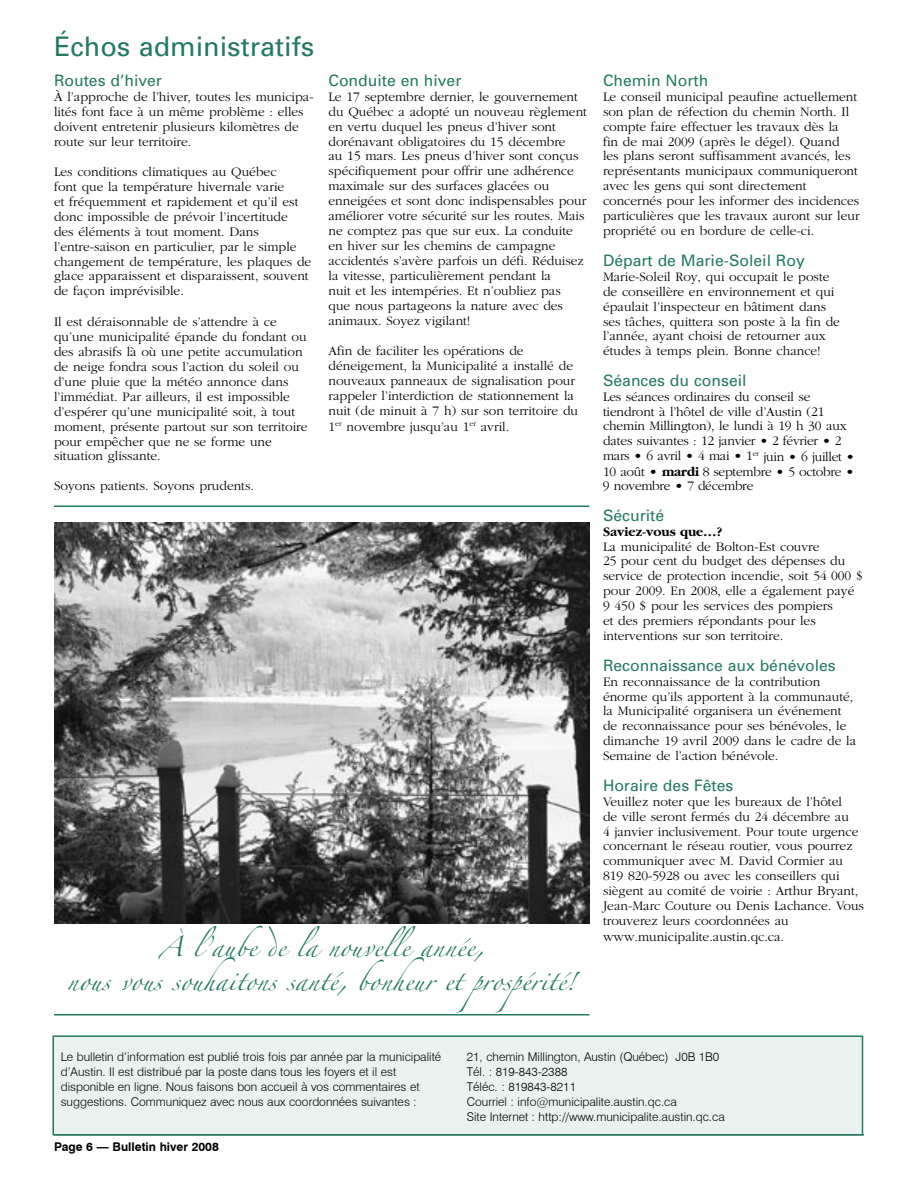
<style>
.page{position:relative;width:918px;height:1188px;background:#fff}
.page>*{position:absolute;margin:0;border:0;box-sizing:border-box;transform-origin:0 0}
.t1{font:27px "Univers";color:#247963}
.t2{font:18px/34.5px "Zapfino";color:#247963;text-align:center}
.t3{font:15.75px "Univers";color:#247963}
.t4{font:300 13.5px/15px "Garamond";color:#000}
.t5{font:700 13.5px "Garamond";color:#000}
.t6{font:300 12px/15px "Swiss 721 BT";color:#000}
.t7{font:700 12px "Swiss 721 BT";color:#000}
.s1{font-weight:700}
</style>
<div class="page">
<hr style="left:54px;top:1134px;width:810px;height:2px;background:#247963">
<div style="left:53px;top:1036px;width:809px;height:99px;background:#e9f2ef"></div>
<div style="left:52px;top:1035px;width:811px;height:101px;border:2px solid #247963"></div>
<img style="left:54px;top:522px;width:536px;height:402px">
<hr style="left:54px;top:506px;width:536px;height:1px;background:#247963">
<hr style="left:54px;top:1014px;width:536px;height:2px;background:#247963">
<h1 class="t1" style="left:54px;top:29px;width:262px">Échos administratifs</h1>
<p class="t3" style="left:54px;top:70px;width:110px">Routes d’hiver</p>
<p class="t4" style="left:54px;top:89px;width:261px">À l’approche de l’hiver, toutes les municipa&shy;lités font face à un même problème : elles doivent entretenir plusieurs kilomètres de route sur leur territoire.</p>
<p class="t4" style="left:54px;top:164px;width:259px">Les conditions climatiques au Québec<br>font que la température hivernale varie<br>et fréquemment et rapidement et qu’il est donc impossible de prévoir l’incertitude<br>des éléments à tout moment. Dans l’entre-saison en particulier, par le simple changement de température, les plaques de glace apparaissent et disparaissent, souvent de façon imprévisible.</p>
<p class="t4" style="left:54px;top:314px;width:255px">Il est déraisonnable de s’attendre à ce qu’une municipalité épande du fondant ou des abrasifs là où une petite accumulation de neige fondra sous l’action du soleil ou d’une pluie que la météo annonce dans l’immédiat. Par ailleurs, il est impossible d’espérer qu’une municipalité soit, à tout moment, présente partout sur son territoire pour empêcher que ne se forme une situation glissante.</p>
<p class="t4" style="left:54px;top:479px;width:202px">Soyons patients. Soyons prudents.</p>
<p class="t3" style="left:328px;top:70px;width:135px">Conduite en hiver</p>
<p class="t4" style="left:328px;top:89px;width:260px">Le 17 septembre dernier, le gouvernement du Québec a adopté un nouveau règlement en vertu duquel les pneus d’hiver sont dorénavant obligatoires du 15 décembre<br>au 15 mars. Les pneus d’hiver sont conçus spécifiquement pour offrir une adhérence maximale sur des surfaces glacées ou enneigées et sont donc indispensables pour améliorer votre sécurité sur les routes. Mais ne comptez pas que sur eux. La conduite en hiver sur les chemins de campagne accidentés s’avère parfois un défi. Réduisez la vitesse, particulièrement pendant la<br>nuit et les intempéries. Et n’oubliez pas<br>que nous partageons la nature avec des animaux. Soyez vigilant!</p>
<p class="t4" style="left:328px;top:344px;width:251px">Afin de faciliter les opérations de déneigement, la Municipalité a installé de nouveaux panneaux de signalisation pour rappeler l’interdiction de stationnement la nuit (de minuit à 7 h) sur son territoire du 1<sup>er</sup> novembre jusqu’au 1<sup>er</sup> avril.</p>
<h2 class="t2" style="left:67px;top:933px;width:510px">À l’aube de la nouvelle année,<br>nous vous souhaitons santé, bonheur et prospérité!</h2>
<p class="t3" style="left:603px;top:70px;width:107px">Chemin North</p>
<p class="t4" style="left:603px;top:89px;width:258px">Le conseil municipal peaufine actuellement son plan de réfection du chemin North. Il compte faire effectuer les travaux dès la<br>fin de mai 2009 (après le dégel). Quand<br>les plans seront suffisamment avancés, les représentants municipaux communiqueront avec les gens qui sont directement concernés pour les informer des incidences particulières que les travaux auront sur leur propriété ou en bordure de celle-ci.</p>
<p class="t3" style="left:603px;top:250px;width:203px">Départ de Marie-Soleil Roy</p>
<p class="t4" style="left:603px;top:269px;width:239px">Marie-Soleil Roy, qui occupait le poste de conseillère en environnement et qui épaulait l’inspecteur en bâtiment dans ses tâches, quittera son poste à la fin de l’année, ayant choisi de retourner aux études à temps plein. Bonne chance!</p>
<p class="t3" style="left:603px;top:370px;width:145px">Séances du conseil</p>
<p class="t4" style="left:603px;top:389px;width:253px">Les séances ordinaires du conseil se tiendront à l’hôtel de ville d’Austin (21 chemin Millington), le lundi à 19 h 30 aux dates suivantes : 12 janvier • 2 février • 2 mars • 6 avril • 4 mai • 1<sup>er</sup> juin • 6 juillet • 10 août • <span class="s1">mardi</span> 8 septembre • 5 octobre • 9 novembre • 7 décembre</p>
<p class="t3" style="left:603px;top:505px;width:63px">Sécurité</p>
<p class="t5" style="left:603px;top:524px;width:121px">Saviez-vous que…?</p>
<p class="t4" style="left:603px;top:539px;width:261px">La municipalité de Bolton-Est couvre<br>25 pour cent du budget des dépenses du service de protection incendie, soit 54 000 $ pour 2009. En 2008, elle a également payé 9 450 $ pour les services des pompiers<br>et des premiers répondants pour les interventions sur son territoire.</p>
<p class="t3" style="left:603px;top:655px;width:234px">Reconnaissance aux bénévoles</p>
<p class="t4" style="left:603px;top:674px;width:255px">En reconnaissance de la contribution énorme qu’ils apportent à la communauté, la Municipalité organisera un événement de reconnaissance pour ses bénévoles, le dimanche 19 avril 2009 dans le cadre de la Semaine de l’action bénévole.</p>
<p class="t3" style="left:603px;top:775px;width:132px">Horaire des Fêtes</p>
<p class="t4" style="left:603px;top:794px;width:262px">Veuillez noter que les bureaux de l’hôtel<br>de ville seront fermés du 24 décembre au<br>4 janvier inclusivement. Pour toute urgence concernant le réseau routier, vous pourrez communiquer avec M. David Cormier au 819 820-5928 ou avec les conseillers qui siègent au comité de voirie : Arthur Bryant, Jean-Marc Couture ou Denis Lachance. Vous trouverez leurs coordonnées au www.municipalite.austin.qc.ca.</p>
<p class="t6" style="left:61px;top:1049px;width:382px">Le bulletin d’information est publié trois fois par année par la municipalité d’Austin. Il est distribué par la poste dans tous les foyers et il est disponible en ligne. Nous faisons bon accueil à vos commentaires et suggestions. Communiquez avec nous aux coordonnées suivantes :</p>
<p class="t6" style="left:467px;top:1049px;width:259px">21, chemin Millington, Austin (Québec) J0B 1B0<br>Tél. : 819-843-2388<br>Téléc. : 819843-8211<br>Courriel : info@municipalite.austin.qc.ca<br>Site Internet : http://www.municipalite.austin.qc.ca</p>
<p class="t7" style="left:54px;top:1139px;width:166px">Page 6 — Bulletin hiver 2008</p>
</div>
